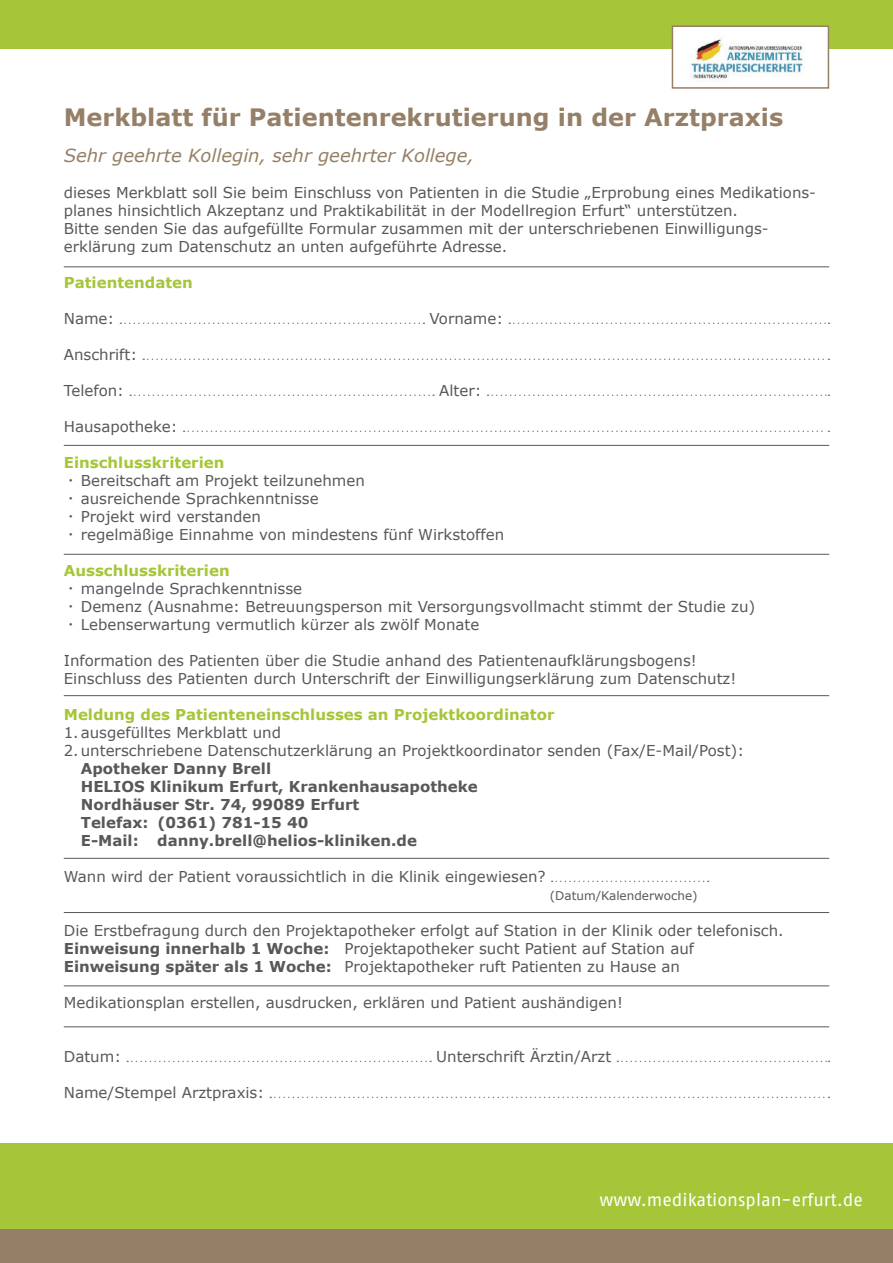
<style>
.page{position:relative;width:893px;height:1263px;background:#fff}
.page>*{position:absolute;margin:0;border:0;box-sizing:border-box;transform-origin:0 0}
.t1{font:700 24px "Verdana";color:#958067}
.t2{font:italic 18px "Verdana";color:#958067}
.t3{font:18px "Fago Pro";color:#fff}
.t4{font:15px/18px "Verdana";color:#57585a}
.t5{font:700 15px/18px "Verdana";color:#57585a}
.t6{font:700 15px "Verdana";color:#a6c539}
.t7{font:12px "Verdana";color:#57585a}
.s1{font-weight:700;color:#a6c539}
.s2{font-family:"Fago Pro"}
.s3{font-weight:700}
</style>
<div class="page">
<div style="left:0;top:0;width:893px;height:49px;background:#a6c539"></div>
<div style="left:0;top:1144px;width:893px;height:119px;background:#a6c539"></div>
<div style="left:0;top:1230px;width:893px;height:33px;background:#958067"></div>
<svg style="left:120px;top:323px;width:304px;height:1px"></svg>
<svg style="left:509px;top:323px;width:320px;height:1px"></svg>
<svg style="left:143px;top:359px;width:686px;height:1px"></svg>
<svg style="left:130px;top:395px;width:304px;height:1px"></svg>
<svg style="left:488px;top:395px;width:341px;height:1px"></svg>
<svg style="left:184px;top:431px;width:645px;height:1px"></svg>
<svg style="left:552px;top:881px;width:157px;height:1px"></svg>
<svg style="left:127px;top:1061px;width:304px;height:1px"></svg>
<svg style="left:617px;top:1061px;width:212px;height:1px"></svg>
<svg style="left:270px;top:1097px;width:559px;height:1px"></svg>
<img style="left:675px;top:29px;width:151px;height:50px">
<div style="left:672px;top:26px;width:157px;height:63px;border:2px solid #958067"></div>
<hr style="left:64px;top:266px;width:765px;height:1px;background:#57585a">
<hr style="left:64px;top:445px;width:765px;height:1px;background:#57585a">
<hr style="left:64px;top:554px;width:765px;height:1px;background:#57585a">
<hr style="left:64px;top:695px;width:765px;height:1px;background:#57585a">
<hr style="left:64px;top:858px;width:765px;height:1px;background:#57585a">
<hr style="left:64px;top:912px;width:765px;height:1px;background:#57585a">
<hr style="left:64px;top:985px;width:765px;height:1px;background:#57585a">
<hr style="left:64px;top:1026px;width:765px;height:1px;background:#57585a">
<h1 class="t1" style="left:64px;top:100px;width:721px">Merkblatt für Patientenrekrutierung in der Arztpraxis</h1>
<p class="t2" style="left:64px;top:143px;width:412px">Sehr geehrte Kollegin, sehr geehrter Kollege,</p>
<p class="t4" style="left:64px;top:183px;width:754px">dieses Merkblatt soll Sie beim Einschluss von Patienten in die Studie „Erprobung eines Medikations&shy;planes hinsichtlich Akzeptanz und Praktikabilität in der Modellregion Erfurt“ unterstützen.<br>Bitte senden Sie das aufgefüllte Formular zusammen mit der unterschriebenen Einwilligungs&shy;erklärung zum Datenschutz an unten aufgeführte Adresse.</p>
<p class="t6" style="left:64px;top:272px;width:131px">Patientendaten</p>
<p class="t4" style="left:64px;top:309px;width:52px">Name:</p>
<p class="t4" style="left:429px;top:309px;width:75px">Vorname:</p>
<p class="t4" style="left:64px;top:345px;width:75px">Anschrift:</p>
<p class="t4" style="left:64px;top:381px;width:62px">Telefon:</p>
<p class="t4" style="left:439px;top:381px;width:44px">Alter:</p>
<p class="t4" style="left:64px;top:417px;width:115px">Hausapotheke:</p>
<p class="t4" style="left:64px;top:453px;width:442px"><span class="s1">Einschlusskriterien<br></span><span class="s2">·</span> Bereitschaft am Projekt teilzunehmen<br><span class="s2">·</span> ausreichende Sprachkenntnisse<br><span class="s2">·</span> Projekt wird verstanden<br><span class="s2">·</span> regelmäßige Einnahme von mindestens fünf Wirkstoffen</p>
<p class="t4" style="left:64px;top:561px;width:693px"><span class="s1">Ausschlusskriterien<br></span><span class="s2">·</span> mangelnde Sprachkenntnisse<br><span class="s2">·</span> Demenz (Ausnahme: Betreuungsperson mit Versorgungsvollmacht stimmt der Studie zu) <span class="s2">·</span> Lebenserwartung vermutlich kürzer als zwölf Monate</p>
<p class="t4" style="left:64px;top:651px;width:674px">Information des Patienten über die Studie anhand des Patientenaufklärungsbogens!<br>Einschluss des Patienten durch Unterschrift der Einwilligungserklärung zum Datenschutz!</p>
<p class="t6" style="left:64px;top:704px;width:492px">Meldung des Patienteneinschlusses an Projektkoordinator</p>
<p class="t4" style="left:64px;top:723px;width:682px">1.ausgefülltes Merkblatt und<br>2.unterschriebene Datenschutzerklärung an Projektkoordinator senden (Fax/E-Mail/Post):</p>
<p class="t5" style="left:81px;top:759px;width:399px">Apotheker Danny Brell<br>HELIOS Klinikum Erfurt, Krankenhausapotheke Nordhäuser Str. 74, 99089 Erfurt<br>Telefax: (0361) 781-15 40<br>E-Mail: danny.brell@helios-kliniken.de</p>
<p class="t4" style="left:64px;top:867px;width:483px">Wann wird der Patient voraussichtlich in die Klinik eingewiesen?</p>
<p class="t7" style="left:550px;top:887px;width:149px">(Datum/Kalenderwoche)</p>
<p class="t4" style="left:64px;top:921px;width:721px">Die Erstbefragung durch den Projektapotheker erfolgt auf Station in der Klinik oder telefonisch.<br><span class="s3">Einweisung innerhalb 1 Woche:</span> Projektapotheker sucht Patient auf Station auf<br><span class="s3">Einweisung später als 1 Woche:</span> Projektapotheker ruft Patienten zu Hause an</p>
<p class="t4" style="left:64px;top:993px;width:561px">Medikationsplan erstellen, ausdrucken, erklären und Patient aushändigen!</p>
<p class="t4" style="left:64px;top:1047px;width:59px">Datum:</p>
<p class="t4" style="left:436px;top:1047px;width:177px">Unterschrift Ärztin/Arzt</p>
<p class="t4" style="left:64px;top:1083px;width:202px">Name/Stempel Arztpraxis:</p>
<p class="t3" style="left:599px;top:1189px;width:265px">www.medikationsplan-erfurt.de</p>
</div>
